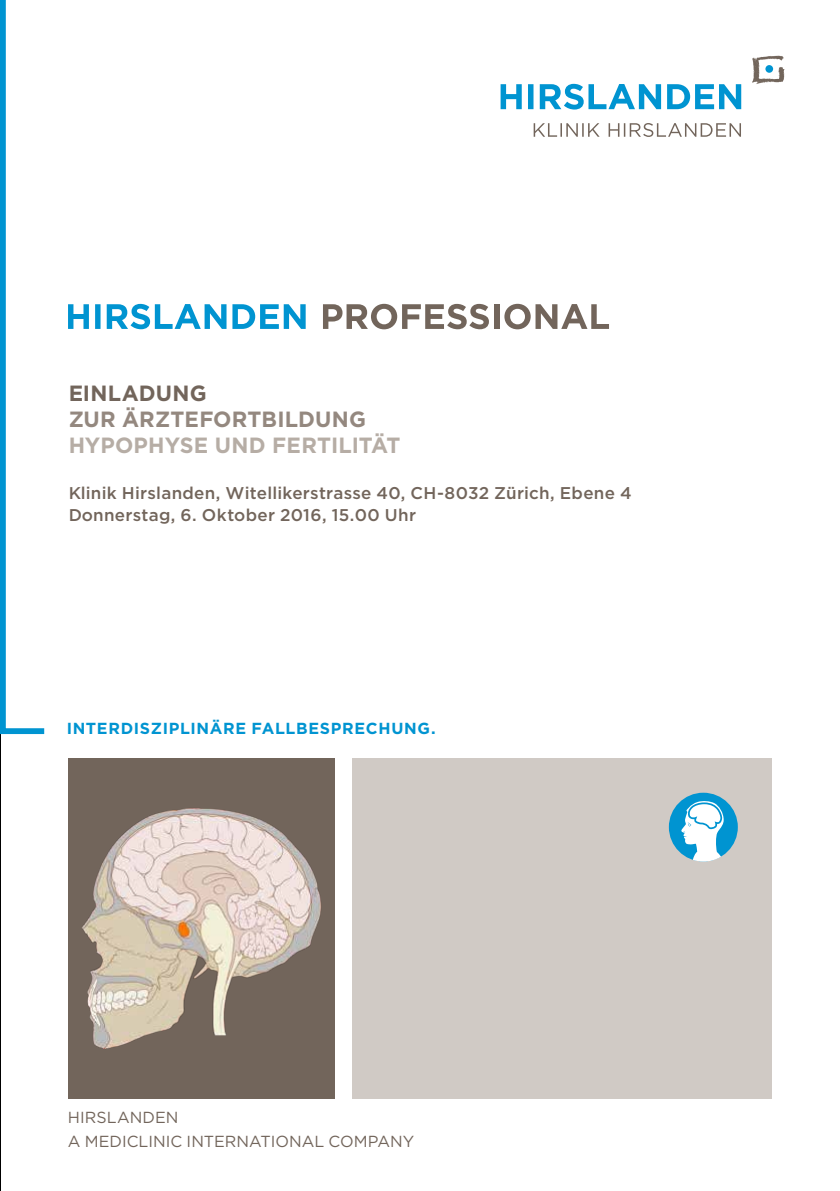
<style>
.page{position:relative;width:840px;height:1191px;background:#fff}
.page>*{position:absolute;margin:0;border:0;box-sizing:border-box;transform-origin:0 0}
.t1{font:700 22px "Gotham";letter-spacing:.01em;color:#b6ada5}
.t2{font:700 22px "Gotham";letter-spacing:.01em;color:#94887f}
.t3{font:700 22px "Gotham";letter-spacing:.01em;color:#72655b}
.t4{font:500 17px/22px "Gotham";letter-spacing:.015em;color:#72655b}
.t5{font:16px/24px "Gotham";letter-spacing:.005em;color:#72655b}
.t6{font:700 16px "Gotham";letter-spacing:.04em;color:#0094d1}
</style>
<div class="page">
<hr style="left:0;top:0;width:1px;height:1191px;background:#000">
<svg style="left:752px;top:56px;width:31px;height:28px"></svg>
<div style="left:765px;top:65px;width:7px;height:8px;background:#0094d1;border-radius:50%"></div>
<svg style="left:500px;top:84px;width:240px;height:26px"></svg>
<svg style="left:533px;top:123px;width:207px;height:14px"></svg>
<svg style="left:68px;top:304px;width:237px;height:25px"></svg>
<svg style="left:323px;top:304px;width:165px;height:25px"></svg>
<div style="left:493px;top:304px;width:6px;height:25px;background:#72655b"></div>
<svg style="left:504px;top:304px;width:104px;height:25px"></svg>
<div style="left:351px;top:758px;width:420px;height:341px;background:#d0cac5"></div>
<div style="left:668px;top:792px;width:69px;height:69px;background:#0094d1;border-radius:50%"></div>
<svg style="left:680px;top:800px;width:43px;height:61px"></svg>
<div style="left:68px;top:758px;width:266px;height:341px;background:#72655b"></div>
<img style="left:82px;top:808px;width:239px;height:241px">
<svg style="left:0;top:0;width:45px;height:735px"></svg>
<p class="t3" style="left:68px;top:379px;width:140px">EINLADUNG</p>
<p class="t2" style="left:68px;top:405px;width:299px">ZUR ÄRZTEFORTBILDUNG</p>
<p class="t1" style="left:68px;top:431px;width:334px">HYPOPHYSE UND FERTILITÄT</p>
<p class="t4" style="left:68px;top:482px;width:565px">Klinik Hirslanden, Witellikerstrasse 40, CH-8032 Zürich, Ebene 4<br>Donnerstag, 6. Oktober 2016, 15.00 Uhr</p>
<p class="t6" style="left:67px;top:718px;width:370px">INTERDISZIPLINÄRE FALLBESPRECHUNG.</p>
<p class="t5" style="left:68px;top:1105px;width:348px">HIRSLANDEN<br>A MEDICLINIC INTERNATIONAL COMPANY</p>
</div>
